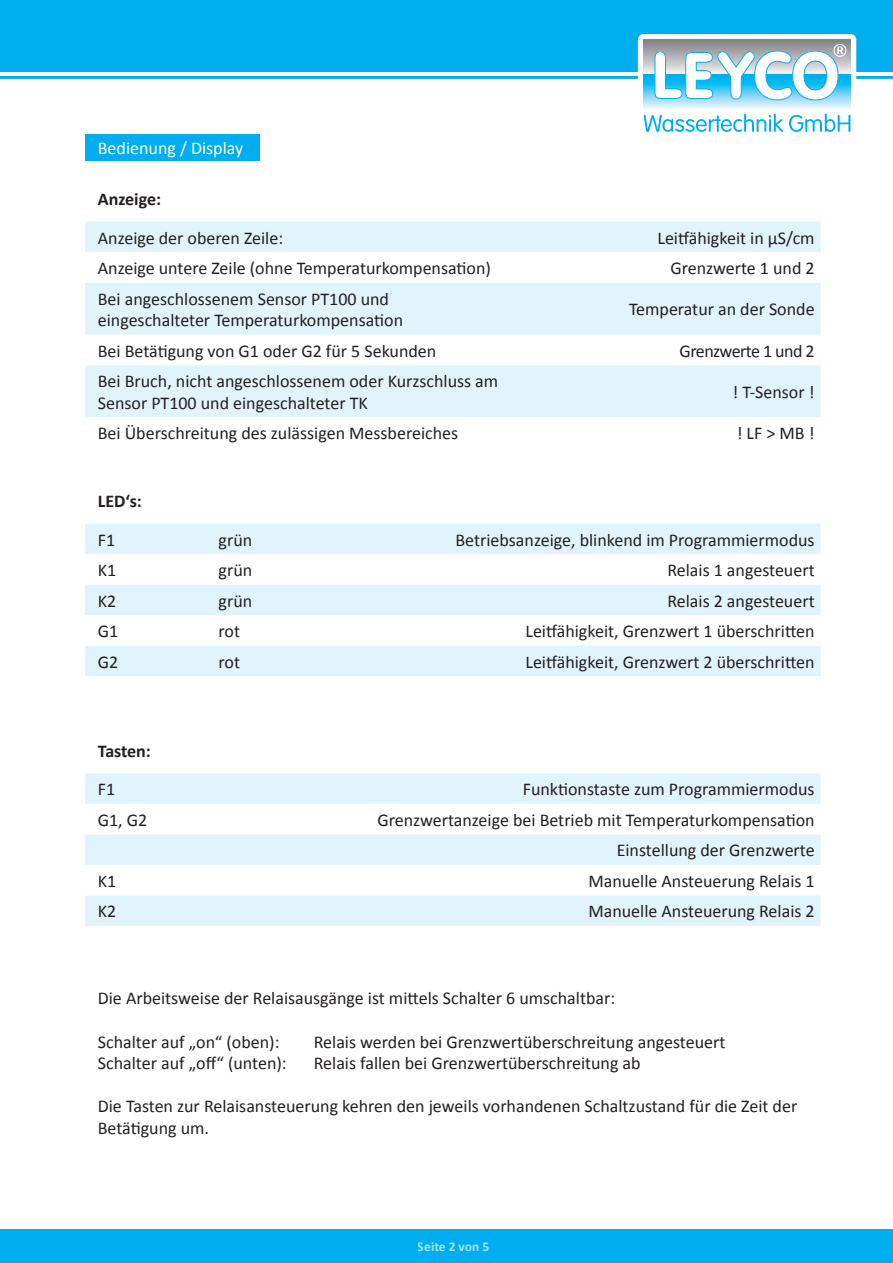
<style>
.page{position:relative;width:893px;height:1263px;background:#fff}
.page>*{position:absolute;margin:0;border:0;box-sizing:border-box;transform-origin:0 0}
.t1{font:18px/21.6px "Calibri";color:#231f20}
.t2{font:700 18px "Calibri";color:#231f20}
.t3{font:18px "Calibri";color:#fff}
.t4{font:18px "Calibri";letter-spacing:-.03em;color:#231f20}
.t5{font:700 13.5px "Calibri";color:#fff}
</style>
<div class="page">
<div style="left:0;top:1229px;width:893px;height:34px;background:#00aeef"></div>
<div style="left:0;top:0;width:893px;height:72px;background:#00aeef"></div>
<hr style="left:0;top:76px;width:893px;height:3px;background:#00aeef">
<svg style="left:638px;top:34px;width:218px;height:98px"></svg>
<div style="left:85px;top:222px;width:736px;height:30px;background:#e1f4fc"></div>
<svg style="left:85px;top:283px;width:736px;height:134px;fill:#e1f4fc"></svg>
<div style="left:85px;top:523px;width:736px;height:153px;background:#e1f4fc"></div>
<svg style="left:85px;top:554px;width:736px;height:92px"></svg>
<div style="left:85px;top:773px;width:736px;height:153px;background:#e1f4fc"></div>
<svg style="left:85px;top:804px;width:736px;height:91px"></svg>
<div style="left:85px;top:134px;width:174px;height:27px;background:#00aeef"></div>
<p class="t3" style="left:98px;top:137px;width:147px">Bedienung / Display</p>
<p class="t2" style="left:98px;top:187px;width:65px">Anzeige:</p>
<p class="t1" style="left:98px;top:227px;width:187px">Anzeige der oberen Zeile:</p>
<p class="t1" style="left:657px;top:227px;width:159px">Leitfähigkeit in µS/cm</p>
<p class="t1" style="left:98px;top:257px;width:395px">Anzeige untere Zeile (ohne Temperaturkompensation)</p>
<p class="t1" style="left:670px;top:257px;width:146px">Grenzwerte 1 und 2</p>
<p class="t1" style="left:98px;top:288px;width:307px">Bei angeschlossenem Sensor PT100 und eingeschalteter Temperaturkompensation</p>
<p class="t1" style="left:629px;top:299px;width:187px">Temperatur an der Sonde</p>
<p class="t1" style="left:98px;top:340px;width:340px">Bei Betätigung von G1 oder G2 für 5 Sekunden</p>
<p class="t4" style="left:680px;top:339px;width:137px">Grenzwerte 1 und 2</p>
<p class="t1" style="left:98px;top:371px;width:402px">Bei Bruch, nicht angeschlossenem oder Kurzschluss am<br>Sensor PT100 und eingeschalteter TK</p>
<p class="t1" style="left:732px;top:381px;width:84px">! T-Sensor !</p>
<p class="t1" style="left:98px;top:423px;width:362px">Bei Überschreitung des zulässigen Messbereiches</p>
<p class="t1" style="left:737px;top:423px;width:79px">! LF &gt; MB !</p>
<p class="t2" style="left:98px;top:489px;width:46px">LED‘s:</p>
<p class="t1" style="left:98px;top:529px;width:19px">F1</p>
<p class="t1" style="left:219px;top:529px;width:35px">grün</p>
<p class="t1" style="left:455px;top:529px;width:361px">Betriebsanzeige, blinkend im Programmiermodus</p>
<p class="t1" style="left:98px;top:559px;width:20px">K1</p>
<p class="t1" style="left:219px;top:559px;width:35px">grün</p>
<p class="t1" style="left:667px;top:559px;width:149px">Relais 1 angesteuert</p>
<p class="t1" style="left:98px;top:590px;width:20px">K2</p>
<p class="t1" style="left:219px;top:590px;width:35px">grün</p>
<p class="t1" style="left:667px;top:590px;width:149px">Relais 2 angesteuert</p>
<p class="t1" style="left:98px;top:620px;width:22px">G1</p>
<p class="t1" style="left:219px;top:620px;width:23px">rot</p>
<p class="t1" style="left:525px;top:620px;width:291px">Leitfähigkeit, Grenzwert 1 überschritten</p>
<p class="t1" style="left:98px;top:651px;width:22px">G2</p>
<p class="t1" style="left:219px;top:651px;width:23px">rot</p>
<p class="t1" style="left:525px;top:651px;width:291px">Leitfähigkeit, Grenzwert 2 überschritten</p>
<p class="t2" style="left:98px;top:739px;width:55px">Tasten:</p>
<p class="t1" style="left:98px;top:779px;width:19px">F1</p>
<p class="t1" style="left:523px;top:779px;width:293px">Funktionstaste zum Programmiermodus</p>
<p class="t1" style="left:98px;top:809px;width:51px">G1, G2</p>
<p class="t1" style="left:377px;top:809px;width:439px">Grenzwertanzeige bei Betrieb mit Temperaturkompensation</p>
<p class="t1" style="left:617px;top:840px;width:199px">Einstellung der Grenzwerte</p>
<p class="t1" style="left:98px;top:870px;width:20px">K1</p>
<p class="t1" style="left:588px;top:870px;width:228px">Manuelle Ansteuerung Relais 1</p>
<p class="t1" style="left:98px;top:901px;width:20px">K2</p>
<p class="t1" style="left:588px;top:901px;width:228px">Manuelle Ansteuerung Relais 2</p>
<p class="t1" style="left:98px;top:987px;width:519px">Die Arbeitsweise der Relaisausgänge ist mittels Schalter 6 umschaltbar:</p>
<p class="t1" style="left:98px;top:1031px;width:183px">Schalter auf „on“ (oben):</p>
<p class="t1" style="left:314px;top:1031px;width:413px">Relais werden bei Grenzwertüberschreitung angesteuert</p>
<p class="t1" style="left:98px;top:1052px;width:190px">Schalter auf „off“ (unten):</p>
<p class="t1" style="left:314px;top:1052px;width:328px">Relais fallen bei Grenzwertüberschreitung ab</p>
<p class="t1" style="left:98px;top:1095px;width:701px">Die Tasten zur Relaisansteuerung kehren den jeweils vorhandenen Schaltzustand für die Zeit der<br>Betätigung um.</p>
<p class="t5" style="left:418px;top:1238px;width:73px">Seite 2 von 5</p>
</div>
